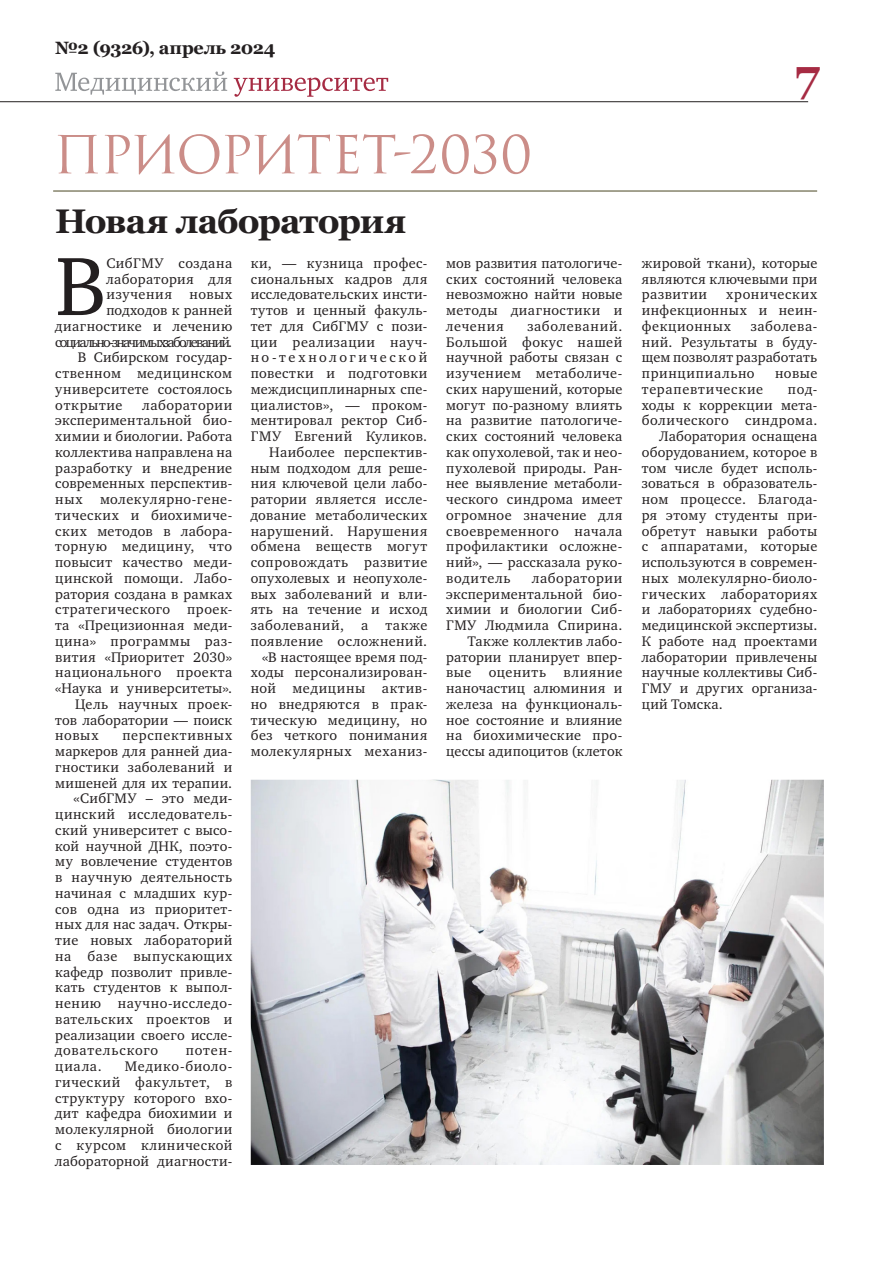
<style>
.page{position:relative;width:893px;height:1263px;background:#fff}
.page>*{position:absolute;margin:0;border:0;box-sizing:border-box;transform-origin:0 0}
.MU_Basic{font:84.6px "Charter C";color:#231f20}
.MU_Razdel{font:51px "Romul";letter-spacing:-.04em;color:#cb8d88}
.t1{font:700 45px "Georgia";color:#a62b43}
.MU_Headline_22{font:700 34.2px "Georgia";letter-spacing:-.035em;color:#231f20}
.MU_Headline_22-2{font:700 17.85px "Georgia";letter-spacing:-.02em;color:#231f20}
.MU_Basic-2{font:14.25px/15.8px "Charter C";letter-spacing:.025em;color:#231f20;text-align:justify}
.MU_Basic-3{font:14.25px "Charter C";letter-spacing:.045em;color:#231f20}
.MU_Basic-4{font:14.25px "Charter C";letter-spacing:-.115em;color:#231f20}
.MU_Basic-5{font:14.25px "Charter C";letter-spacing:.055em;color:#231f20}
.MU_Basic-6{font:14.25px "Charter C";color:#231f20}
.MU_Basic-7{font:14.25px "Charter C";letter-spacing:.005em;color:#231f20}
.MU_Basic-8{font:14.25px "Charter C";letter-spacing:.05em;color:#231f20}
.MU_Basic-9{font:14.25px "Charter C";letter-spacing:.06em;color:#231f20}
</style>
<div class="page">
<hr style="left:0;top:101px;width:808px;height:1px;background:#231f20">
<svg style="left:234px;top:78px;width:154px;height:19px"></svg>
<svg style="left:55px;top:72px;width:172px;height:23px"></svg>
<hr style="left:53px;top:190px;width:764px;height:2px;background:#86846c">
<img style="left:251px;top:780px;width:573px;height:385px">
<p class="MU_Headline_22-2" style="left:55px;top:37px;width:222px">№2 (9326), апрель 2024</p>
<p class="MU_Razdel" style="left:53px;top:125px;width:481px">приоритет-2030</p>
<p class="MU_Headline_22" style="left:55px;top:199px;width:353px">Новая лаборатория</p>
<p class="MU_Basic" style="left:55px;top:240px;width:53px">В</p>
<p class="MU_Basic-2" style="left:106px;top:255px;width:127px">СибГМУ создана</p>
<p class="MU_Basic-2" style="left:106px;top:271px;width:127px">лаборатория для</p>
<p class="MU_Basic-3" style="left:106px;top:287px;width:127px">изучения новых</p>
<p class="MU_Basic-7" style="left:106px;top:302px;width:127px">подходов к ранней</p>
<p class="MU_Basic-2" style="left:55px;top:318px;width:179px">диагностике и лечению</p>
<p class="MU_Basic-4" style="left:55px;top:334px;width:178px">социально-значимых заболеваний.</p>
<p class="MU_Basic-2" style="left:78px;top:350px;width:156px">В Сибирском государ-</p>
<p class="MU_Basic-3" style="left:55px;top:365px;width:178px">ственном медицинском</p>
<p class="MU_Basic-2" style="left:55px;top:381px;width:179px">университете состоялось</p>
<p class="MU_Basic-9" style="left:55px;top:397px;width:69px">открытие</p>
<p class="MU_Basic-2" style="left:142px;top:397px;width:91px">лаборатории</p>
<p class="MU_Basic-2" style="left:55px;top:413px;width:179px">экспериментальной био-</p>
<p class="MU_Basic-2" style="left:55px;top:428px;width:179px">химии и биологии. Работа</p>
<p class="MU_Basic-2" style="left:55px;top:444px;width:179px">коллектива направлена на</p>
<p class="MU_Basic-2" style="left:55px;top:460px;width:178px">разработку и внедрение</p>
<p class="MU_Basic-2" style="left:55px;top:476px;width:179px">современных перспектив-</p>
<p class="MU_Basic-2" style="left:55px;top:491px;width:179px">ных молекулярно-гене-</p>
<p class="MU_Basic-2" style="left:55px;top:507px;width:179px">тических и биохимиче-</p>
<p class="MU_Basic-2" style="left:55px;top:523px;width:179px">ских методов в лабора-</p>
<p class="MU_Basic-3" style="left:55px;top:539px;width:179px">торную медицину, что</p>
<p class="MU_Basic-2" style="left:55px;top:554px;width:179px">повысит качество меди-</p>
<p class="MU_Basic-2" style="left:55px;top:570px;width:179px">цинской помощи. Лабо-</p>
<p class="MU_Basic-2" style="left:55px;top:586px;width:179px">ратория создана в рамках</p>
<p class="MU_Basic-2" style="left:55px;top:602px;width:179px">стратегического проек-</p>
<p class="MU_Basic-2" style="left:55px;top:617px;width:179px">та «Прецизионная меди-</p>
<p class="MU_Basic-3" style="left:55px;top:633px;width:179px">цина» программы раз-</p>
<p class="MU_Basic-2" style="left:55px;top:649px;width:178px">вития «Приоритет 2030»</p>
<p class="MU_Basic-2" style="left:55px;top:665px;width:178px">национального проекта</p>
<p class="MU_Basic-2" style="left:55px;top:680px;width:179px">«Наука и университеты».</p>
<p class="MU_Basic-2" style="left:75px;top:696px;width:159px">Цель научных проек-</p>
<p class="MU_Basic-6" style="left:55px;top:712px;width:179px">тов лаборатории — поиск</p>
<p class="MU_Basic-2" style="left:55px;top:728px;width:45px">новых</p>
<p class="MU_Basic-5" style="left:122px;top:728px;width:111px">перспективных</p>
<p class="MU_Basic-2" style="left:55px;top:743px;width:179px">маркеров для ранней диа-</p>
<p class="MU_Basic-2" style="left:55px;top:759px;width:179px">гностики заболеваний и</p>
<p class="MU_Basic-2" style="left:55px;top:775px;width:179px">мишеней для их терапии.</p>
<p class="MU_Basic-2" style="left:74px;top:791px;width:160px">«СибГМУ – это меди-</p>
<p class="MU_Basic-2" style="left:55px;top:806px;width:179px">цинский исследователь-</p>
<p class="MU_Basic-2" style="left:55px;top:822px;width:179px">ский университет с высо-</p>
<p class="MU_Basic-2" style="left:55px;top:838px;width:179px">кой научной ДНК, поэто-</p>
<p class="MU_Basic-2" style="left:55px;top:854px;width:179px">му вовлечение студентов</p>
<p class="MU_Basic-2" style="left:55px;top:869px;width:178px">в научную деятельность</p>
<p class="MU_Basic-2" style="left:55px;top:885px;width:179px">начиная с младших кур-</p>
<p class="MU_Basic-2" style="left:55px;top:901px;width:179px">сов одна из приоритет-</p>
<p class="MU_Basic-2" style="left:55px;top:917px;width:179px">ных для нас задач. Откры-</p>
<p class="MU_Basic-2" style="left:55px;top:932px;width:178px">тие новых лабораторий</p>
<p class="MU_Basic-3" style="left:55px;top:948px;width:179px">на базе выпускающих</p>
<p class="MU_Basic-2" style="left:55px;top:964px;width:179px">кафедр позволит привле-</p>
<p class="MU_Basic-2" style="left:55px;top:980px;width:179px">кать студентов к выпол-</p>
<p class="MU_Basic-2" style="left:55px;top:995px;width:179px">нению научно-исследо-</p>
<p class="MU_Basic-2" style="left:55px;top:1011px;width:179px">вательских проектов и</p>
<p class="MU_Basic-2" style="left:55px;top:1027px;width:179px">реализации своего иссле-</p>
<p class="MU_Basic-5" style="left:55px;top:1043px;width:105px">довательского</p>
<p class="MU_Basic-2" style="left:186px;top:1043px;width:48px">потен-</p>
<p class="MU_Basic-2" style="left:55px;top:1058px;width:48px">циала.</p>
<p class="MU_Basic-2" style="left:55px;top:1058px;width:179px;text-indent:70px">Медико-биоло&shy;гический факультет, в структуру которого вхо&shy;дит кафедра биохимии и молекулярной биологии с курсом клинической лабораторной диагности-</p>
<p class="MU_Basic-2" style="left:251px;top:255px;width:178px;text-align:right">ки, — кузница профес&shy;сиональных кадров для исследовательских инсти&shy;тутов и ценный факуль&shy;тет для СибГМУ с пози&shy;ции реализации науч&shy;но-технологической повестки и подготовки междисциплинарных спе&shy;циалистов», — проком&shy;ментировал ректор Сиб-<br>ГМУ Евгений Куликов.<br>Наиболее перспектив&shy;ным подходом для реше&shy;ния ключевой цели лабо&shy;ратории является иссле&shy;дование метаболических нарушений. Нарушения обмена веществ могут сопровождать развитие опухолевых и неопухоле&shy;вых заболеваний и вли&shy;ять на течение и исход заболеваний, а также появление осложнений. «В настоящее время под&shy;ходы персонализирован&shy;ной медицины актив&shy;но внедряются в прак&shy;тическую медицину, но без четкого понимания молекулярных механиз-</p>
<p class="MU_Basic-2" style="left:446px;top:255px;width:178px">мов развития патологиче&shy;ских состояний человека невозможно найти новые методы диагностики и лечения</p>
<p class="MU_Basic-2" style="left:446px;top:318px;width:178px;text-indent:81px">заболеваний.<br>Большой фокус нашей научной работы связан с изучением метаболиче&shy;ских нарушений, которые могут по-разному влиять на развитие патологиче&shy;ских состояний человека как опухолевой, так и нео&shy;пухолевой природы. Ран&shy;нее выявление метаболи&shy;ческого синдрома имеет огромное значение для своевременного начала профилактики осложне&shy;ний», — рассказала руко&shy;водитель</p>
<p class="MU_Basic-2" style="left:446px;top:570px;width:178px;text-align:right">лаборатории экспериментальной био&shy;химии и биологии Сиб-<br>ГМУ Людмила Спирина.<br>Также коллектив лабо&shy;ратории планирует впер&shy;вые оценить влияние наночастиц алюминия и железа на функциональ&shy;ное состояние и влияние на биохимические про&shy;цессы адипоцитов (клеток</p>
<h3 class="t1" style="left:795px;top:46px;width:26px">7</h3>
<p class="MU_Basic-2" style="left:642px;top:255px;width:177px">жировой ткани), которые являются ключевыми при развитии</p>
<p class="MU_Basic-2" style="left:642px;top:287px;width:177px;text-indent:84px">хронических инфекционных и неин&shy;фекционных</p>
<p class="MU_Basic-2" style="left:642px;top:318px;width:177px;text-indent:109px">заболева&shy;ний. Результаты в буду&shy;щем позволят разработать принципиально</p>
<p class="MU_Basic-2" style="left:775px;top:365px;width:44px">новые</p>
<p class="MU_Basic-8" style="left:642px;top:381px;width:123px">терапевтические</p>
<p class="MU_Basic-2" style="left:788px;top:381px;width:31px">под-</p>
<p class="MU_Basic-2" style="left:642px;top:397px;width:177px">ходы к коррекции мета-</p>
<p class="MU_Basic-2" style="left:642px;top:413px;width:177px">болического синдрома.</p>
<p class="MU_Basic-2" style="left:660px;top:428px;width:159px">Лаборатория оснащена</p>
<p class="MU_Basic-2" style="left:642px;top:444px;width:177px">оборудованием, которое в</p>
<p class="MU_Basic-2" style="left:642px;top:460px;width:177px">том числе будет исполь-</p>
<p class="MU_Basic-2" style="left:642px;top:476px;width:177px">зоваться в образователь-</p>
<p class="MU_Basic-2" style="left:642px;top:491px;width:177px">ном процессе. Благода-</p>
<p class="MU_Basic-2" style="left:642px;top:507px;width:177px">ря этому студенты при-</p>
<p class="MU_Basic-2" style="left:642px;top:523px;width:177px">обретут навыки работы</p>
<p class="MU_Basic-2" style="left:642px;top:539px;width:177px">с аппаратами, которые</p>
<p class="MU_Basic-2" style="left:642px;top:554px;width:177px">используются в современ-</p>
<p class="MU_Basic-2" style="left:642px;top:570px;width:177px">ных молекулярно-биоло-</p>
<p class="MU_Basic-2" style="left:642px;top:586px;width:177px">гических лабораториях</p>
<p class="MU_Basic-2" style="left:642px;top:602px;width:177px">и лабораториях судебно-</p>
<p class="MU_Basic-2" style="left:642px;top:617px;width:177px">медицинской экспертизы.</p>
<p class="MU_Basic-2" style="left:642px;top:633px;width:177px">К работе над проектами</p>
<p class="MU_Basic-2" style="left:642px;top:649px;width:177px">лаборатории привлечены</p>
<p class="MU_Basic-2" style="left:642px;top:665px;width:177px">научные коллективы Сиб-</p>
<p class="MU_Basic-2" style="left:642px;top:680px;width:177px">ГМУ и других организа-</p>
<p class="MU_Basic-2" style="left:642px;top:696px;width:82px">ций Томска.</p>
</div>
